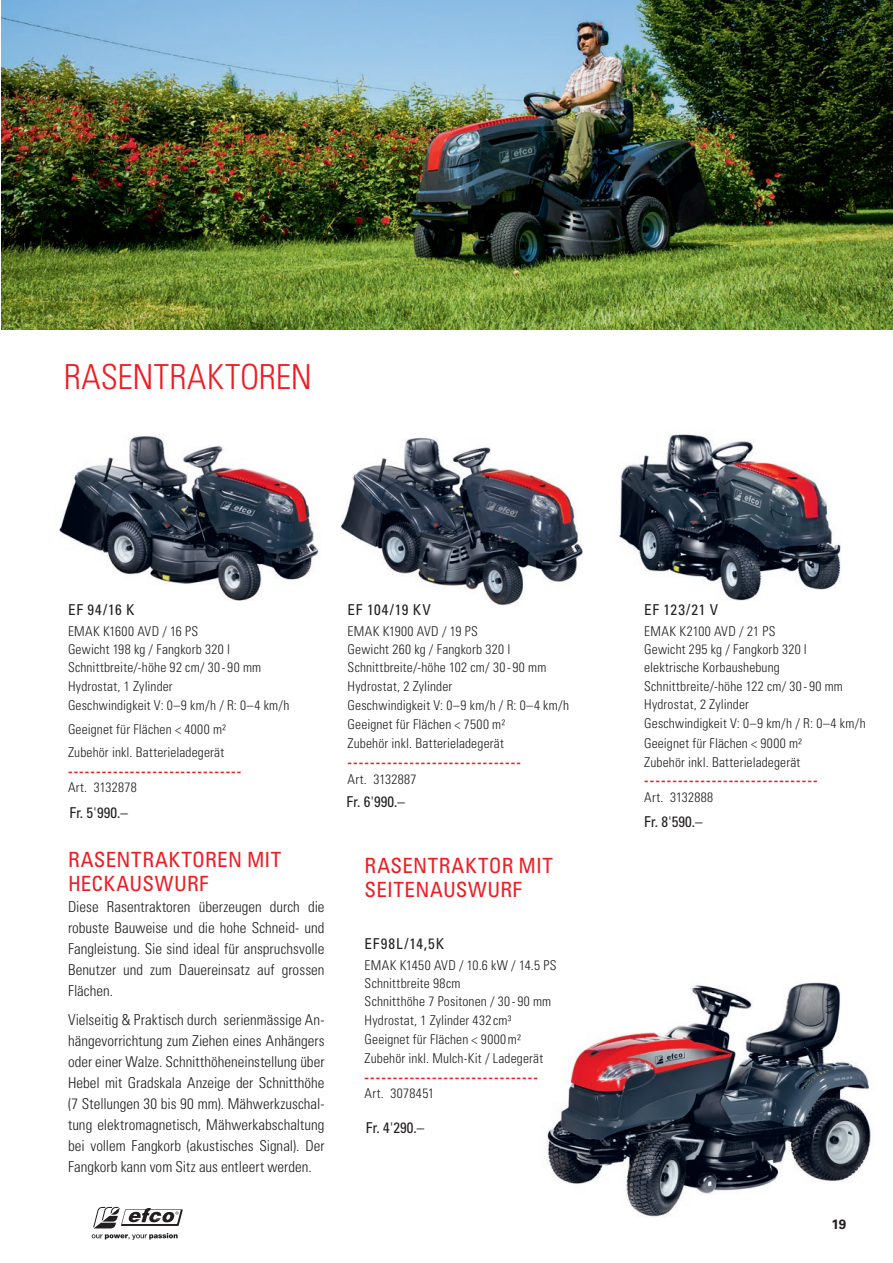
<style>
.page{position:relative;width:893px;height:1263px;background:#fff}
.page>*{position:absolute;margin:0;border:0;box-sizing:border-box;transform-origin:0 0}
._10_Seitentitel_Masc{font:300 condensed 34.5px "Univers LT Std";color:#ee1d23}
.Tabelle_Titel_Hero_e{font:condensed 21px/24px "Univers LT Pro";letter-spacing:.02em;color:#ee1d23}
.Seitetitel_EINLEITUN{font:300 condensed 15px/21px "Univers LT Std";color:#231f20;text-align:justify}
._60_Tabelle_Titel{font:condensed 15px "Univers LT Pro";letter-spacing:.02em;color:#231f20}
._60_Tabelle_Titel-2{font:condensed 15px "Univers LT Pro";letter-spacing:.055em;color:#231f20}
._66_Tabelle_Text{font:300 condensed 13.5px "Univers LT Std";letter-spacing:.01em;color:#231f20}
._66_Tabelle_Text-2{font:700 13.5px/16.5px "Univers LT Std";color:#ee1d23}
._66_Tabelle_Text-3{font:300 condensed 13.5px "Univers LT Std";letter-spacing:.03em;color:#231f20}
.t1{font:700 13.5px "Univers LT Std";color:#231f20}
.s1{font-weight:300;font-stretch:condensed;color:#231f20}
</style>
<div class="page">
<svg style="left:92px;top:1206px;width:91px;height:34px"></svg>
<img style="left:340px;top:437px;width:243px;height:169px">
<img style="left:618px;top:434px;width:223px;height:166px">
<img style="left:59px;top:436px;width:260px;height:164px">
<img style="left:1px;top:0;width:892px;height:330px">
<img style="left:546px;top:982px;width:325px;height:235px">
<p class="_10_Seitentitel_Masc" style="left:64px;top:356px;width:250px">RASENTRAKTOREN</p>
<p class="_60_Tabelle_Titel" style="left:68px;top:601px;width:68px">EF 94/16 K</p>
<p class="_66_Tabelle_Text-3" style="left:68px;top:623px;width:132px">EMAK K1600 AVD / 16 PS</p>
<p class="_66_Tabelle_Text" style="left:68px;top:641px;width:164px">Gewicht 198 kg / Fangkorb 320 l</p>
<p class="_66_Tabelle_Text" style="left:68px;top:659px;width:195px">Schnittbreite/-höhe 92 cm/ 30 - 90 mm</p>
<p class="_66_Tabelle_Text" style="left:68px;top:678px;width:106px">Hydrostat, 1 Zylinder</p>
<p class="_66_Tabelle_Text" style="left:68px;top:697px;width:223px">Geschwindigkeit V: 0–9 km/h / R: 0–4 km/h</p>
<p class="_66_Tabelle_Text" style="left:68px;top:721px;width:160px">Geeignet für Flächen &lt; 4000 m²</p>
<p class="_66_Tabelle_Text" style="left:68px;top:744px;width:158px">Zubehör inkl. Batterieladegerät</p>
<p class="_66_Tabelle_Text-2" style="left:68px;top:763px;width:175px">-------------------------------<br><span class="s1">Art. 3132878</span></p>
<p class="_60_Tabelle_Titel" style="left:69px;top:803px;width:60px">Fr. 5'990.–</p>
<p class="Tabelle_Titel_Hero_e" style="left:68px;top:847px;width:215px">RASENTRAKTOREN MIT<br>HECKAUSWURF</p>
<p class="Seitetitel_EINLEITUN" style="left:68px;top:896px;width:258px">Diese Rasentraktoren überzeugen durch die robuste Bauweise und die hohe Schneid- und Fangleistung. Sie sind ideal für anspruchsvolle Benutzer und zum Dauereinsatz auf grossen Flächen.</p>
<p class="Seitetitel_EINLEITUN" style="left:68px;top:1010px;width:258px">Vielseitig &amp; Praktisch durch serienmässige An&shy;hängevorrichtung zum Ziehen eines Anhängers oder einer Walze. Schnitthöheneinstellung über Hebel mit Gradskala Anzeige der Schnitthöhe (7 Stellungen 30 bis 90 mm). Mähwerkzuschal&shy;tung elektromagnetisch, Mähwerkabschaltung bei vollem Fangkorb (akustisches Signal). Der Fangkorb kann vom Sitz aus entleert werden.</p>
<p class="_60_Tabelle_Titel" style="left:348px;top:601px;width:85px">EF 104/19 KV</p>
<p class="_66_Tabelle_Text-3" style="left:348px;top:623px;width:132px">EMAK K1900 AVD / 19 PS</p>
<p class="_66_Tabelle_Text" style="left:348px;top:641px;width:164px">Gewicht 260 kg / Fangkorb 320 l</p>
<p class="_66_Tabelle_Text" style="left:348px;top:659px;width:200px">Schnittbreite/-höhe 102 cm/ 30 - 90 mm</p>
<p class="_66_Tabelle_Text" style="left:348px;top:678px;width:106px">Hydrostat, 2 Zylinder</p>
<p class="_66_Tabelle_Text" style="left:348px;top:697px;width:223px">Geschwindigkeit V: 0–9 km/h / R: 0–4 km/h</p>
<p class="_66_Tabelle_Text" style="left:348px;top:716px;width:159px">Geeignet für Flächen &lt; 7500 m²</p>
<p class="_66_Tabelle_Text" style="left:348px;top:735px;width:158px">Zubehör inkl. Batterieladegerät</p>
<p class="_66_Tabelle_Text-2" style="left:348px;top:754px;width:175px">-------------------------------<br><span class="s1">Art. 3132887</span></p>
<p class="_60_Tabelle_Titel" style="left:347px;top:792px;width:60px">Fr. 6'990.–</p>
<p class="Tabelle_Titel_Hero_e" style="left:365px;top:853px;width:190px">RASENTRAKTOR MIT<br>SEITENAUSWURF</p>
<p class="_60_Tabelle_Titel-2" style="left:365px;top:934px;width:81px">EF98L/14,5K</p>
<p class="_66_Tabelle_Text-3" style="left:365px;top:957px;width:193px">EMAK K1450 AVD / 10.6 kW / 14.5 PS</p>
<p class="_66_Tabelle_Text" style="left:365px;top:975px;width:97px">Schnittbreite 98cm</p>
<p class="_66_Tabelle_Text" style="left:365px;top:993px;width:188px">Schnitthöhe 7 Positonen / 30 - 90 mm</p>
<p class="_66_Tabelle_Text" style="left:365px;top:1012px;width:148px">Hydrostat, 1 Zylinder 432cm³</p>
<p class="_66_Tabelle_Text" style="left:365px;top:1031px;width:158px">Geeignet für Flächen &lt; 9000m²</p>
<p class="_66_Tabelle_Text" style="left:365px;top:1050px;width:180px">Zubehör inkl. Mulch-Kit / Ladegerät</p>
<p class="_66_Tabelle_Text-2" style="left:365px;top:1069px;width:175px">-------------------------------<br><span class="s1">Art. 3078451</span></p>
<p class="_60_Tabelle_Titel" style="left:366px;top:1118px;width:60px">Fr. 4'290.–</p>
<p class="_60_Tabelle_Titel" style="left:644px;top:601px;width:76px">EF 123/21 V</p>
<p class="_66_Tabelle_Text-3" style="left:644px;top:623px;width:133px">EMAK K2100 AVD / 21 PS</p>
<p class="_66_Tabelle_Text" style="left:644px;top:641px;width:164px">Gewicht 295 kg / Fangkorb 320 l</p>
<p class="_66_Tabelle_Text" style="left:644px;top:659px;width:137px">elektrische Korbaushebung</p>
<p class="_66_Tabelle_Text" style="left:644px;top:678px;width:200px">Schnittbreite/-höhe 122 cm/ 30 - 90 mm</p>
<p class="_66_Tabelle_Text" style="left:644px;top:696px;width:106px">Hydrostat, 2 Zylinder</p>
<p class="_66_Tabelle_Text" style="left:644px;top:715px;width:223px">Geschwindigkeit V: 0–9 km/h / R: 0–4 km/h</p>
<p class="_66_Tabelle_Text" style="left:644px;top:735px;width:159px">Geeignet für Flächen &lt; 9000 m²</p>
<p class="_66_Tabelle_Text" style="left:644px;top:754px;width:158px">Zubehör inkl. Batterieladegerät</p>
<p class="_66_Tabelle_Text-2" style="left:644px;top:772px;width:175px">-------------------------------<br><span class="s1">Art. 3132888</span></p>
<p class="_60_Tabelle_Titel" style="left:644px;top:812px;width:60px">Fr. 8'590.–</p>
<p class="t1" style="left:831px;top:1216px;width:16px">19</p>
</div>
